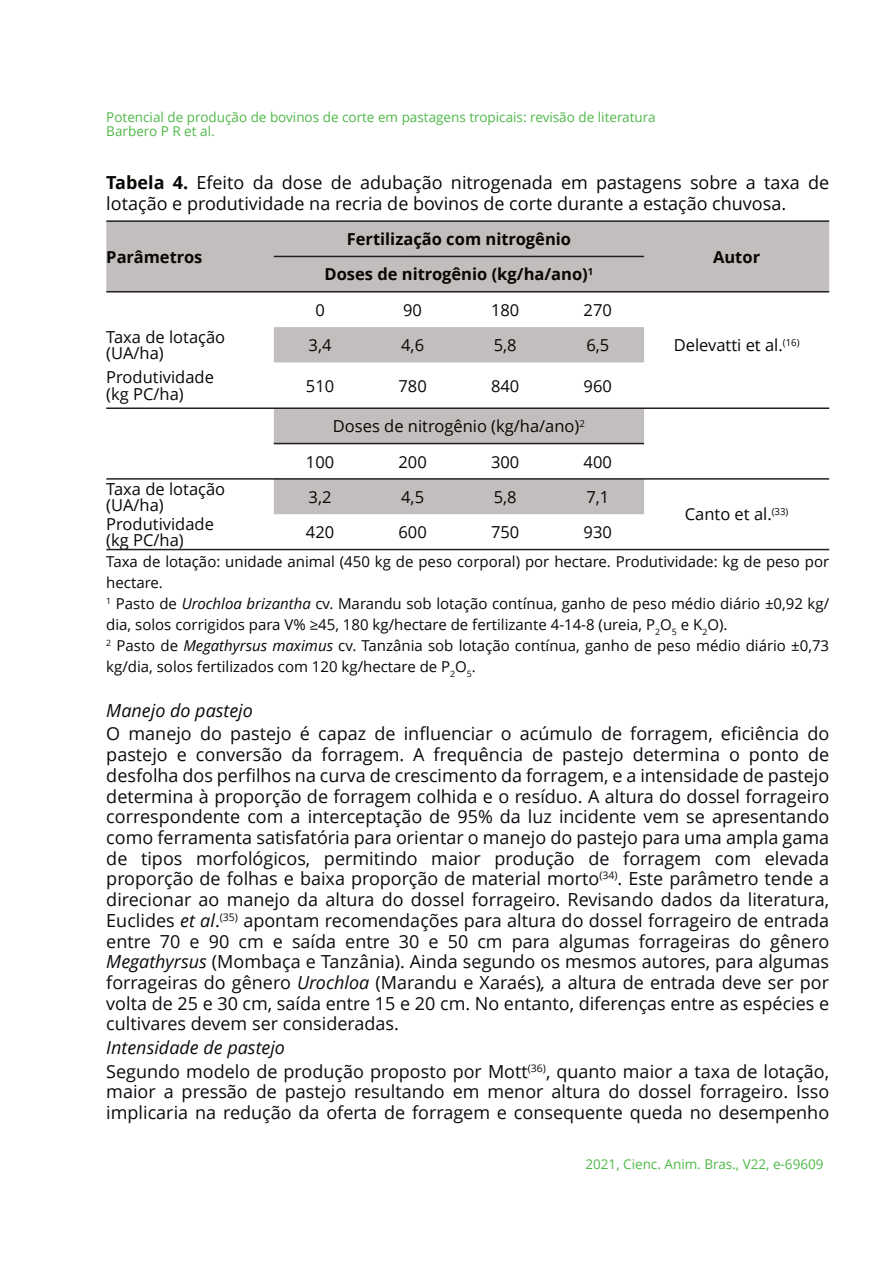
<style>
.page{position:relative;width:893px;height:1263px;background:#fff}
.page>*{position:absolute;margin:0;border:0;box-sizing:border-box;transform-origin:0 0}
.t1{font:18px/20.7px "Open Sans";color:#0c0a10}
.t2{font:18px/21px "Open Sans";color:#080704}
.t3{font:italic 18px "Open Sans";color:#0c0a10}
.t4{font:16.5px/16.5px "Open Sans";color:#080704}
.t5{font:700 16.5px/35.2px "Open Sans";color:#080704}
.t6{font:15px/21px "Open Sans";color:#080704}
.t7{font:13.5px/13.5px "Open Sans";color:#4fb848}
.t8{font:9.6px "Open Sans";color:#080704}
.s1{font-weight:700}
.s2{font-weight:400}
.s3{font-style:italic}
</style>
<div class="page">
<svg style="left:106px;top:222px;width:723px;height:292px"></svg>
<hr style="left:106px;top:220px;width:723px;height:2px;background:#231f20">
<hr style="left:274px;top:256px;width:370px;height:1px;background:#231f20">
<hr style="left:106px;top:291px;width:723px;height:2px;background:#231f20">
<hr style="left:106px;top:407px;width:723px;height:2px;background:#231f20">
<hr style="left:274px;top:443px;width:370px;height:1px;background:#231f20">
<hr style="left:106px;top:478px;width:723px;height:2px;background:#231f20">
<hr style="left:106px;top:549px;width:723px;height:1px;background:#231f20">
<p class="t7" style="left:106px;top:112px;width:551px">Potencial de produção de bovinos de corte em pastagens tropicais: revisão de literatura<br>Barbero P R et al.</p>
<p class="t2" style="left:106px;top:174px;width:724px"><span class="s1">Tabela 4.</span> Efeito da dose de adubação nitrogenada em pastagens sobre a taxa de lotação e produtividade na recria de bovinos de corte durante a estação chuvosa.</p>
<p class="t5" style="left:106px;top:241px;width:98px">Parâmetros</p>
<p class="t5" style="left:347px;top:223px;width:226px">Fertilização com nitrogênio</p>
<p class="t5" style="left:315px;top:258px;width:280px;text-indent:9px">Doses de nitrogênio (kg/ha/ano)<sup>1<br></sup><span class="s2">0</span></p>
<p class="t4" style="left:403px;top:303px;width:20px">90</p>
<p class="t4" style="left:491px;top:303px;width:30px">180</p>
<p class="t4" style="left:584px;top:303px;width:30px">270</p>
<p class="t5" style="left:713px;top:241px;width:49px">Autor</p>
<p class="t4" style="left:106px;top:330px;width:120px">Taxa de lotação</p>
<p class="t8" style="left:783px;top:338px;width:18px">(16)</p>
<p class="t4" style="left:106px;top:347px;width:59px">(UA/ha)</p>
<p class="t4" style="left:674px;top:338px;width:111px">Delevatti et al.</p>
<p class="t4" style="left:309px;top:338px;width:24px">3,4</p>
<p class="t4" style="left:401px;top:338px;width:24px">4,6</p>
<p class="t4" style="left:494px;top:338px;width:24px">5,8</p>
<p class="t4" style="left:586px;top:338px;width:24px">6,5</p>
<p class="t4" style="left:106px;top:371px;width:109px">Produtividade (kg PC/ha)</p>
<p class="t4" style="left:306px;top:379px;width:30px">510</p>
<p class="t4" style="left:398px;top:379px;width:30px">780</p>
<p class="t4" style="left:491px;top:379px;width:30px">840</p>
<p class="t4" style="left:584px;top:379px;width:30px">960</p>
<p class="t4" style="left:306px;top:410px;width:280px;line-height:35.2px;text-indent:27px">Doses de nitrogênio (kg/ha/ano)<sup>2<br></sup>100</p>
<p class="t4" style="left:398px;top:455px;width:30px">200</p>
<p class="t4" style="left:491px;top:455px;width:30px">300</p>
<p class="t4" style="left:584px;top:455px;width:30px">400</p>
<p class="t4" style="left:106px;top:482px;width:120px">Taxa de lotação (UA/ha)</p>
<p class="t4" style="left:309px;top:490px;width:24px">3,2</p>
<p class="t4" style="left:401px;top:490px;width:24px">4,5</p>
<p class="t4" style="left:494px;top:490px;width:24px">5,8</p>
<p class="t4" style="left:586px;top:490px;width:24px">7,1</p>
<p class="t4" style="left:106px;top:517px;width:109px">Produtividade (kg PC/ha)</p>
<p class="t4" style="left:306px;top:526px;width:30px">420</p>
<p class="t4" style="left:398px;top:526px;width:30px">600</p>
<p class="t4" style="left:491px;top:526px;width:30px">750</p>
<p class="t4" style="left:584px;top:526px;width:30px">930</p>
<p class="t4" style="left:685px;top:508px;width:105px">Canto et al.<sup>(33)</sup></p>
<p class="t6" style="left:106px;top:553px;width:724px">Taxa de lotação: unidade animal (450 kg de peso corporal) por hectare. Produtividade: kg de peso por hectare.<br><sup>1</sup> Pasto de <span class="s3">Urochloa brizantha</span> cv. Marandu sob lotação contínua, ganho de peso médio diário ±0,92 kg/ dia, solos corrigidos para V% ≥45, 180 kg/hectare de fertilizante 4-14-8 (ureia, P<sub>2</sub>O<sub>5</sub> e K<sub>2</sub>O).<br><sup>2</sup> Pasto de <span class="s3">Megathyrsus maximus</span> cv. Tanzânia sob lotação contínua, ganho de peso médio diário ±0,73 kg/dia, solos fertilizados com 120 kg/hectare de P<sub>2</sub>O<sub>5</sub>.</p>
<p class="t3" style="left:106px;top:703px;width:148px">Manejo do pastejo</p>
<p class="t1" style="left:106px;top:725px;width:724px;text-align:justify">O manejo do pastejo é capaz de influenciar o acúmulo de forragem, eficiência do pastejo e conversão da forragem. A frequência de pastejo determina o ponto de desfolha dos perfilhos na curva de crescimento da forragem, e a intensidade de pastejo determina à proporção de forragem colhida e o resíduo. A altura do dossel forrageiro correspondente com a interceptação de 95% da luz incidente vem se apresentando como ferramenta satisfatória para orientar o manejo do pastejo para uma ampla gama de tipos morfológicos, permitindo maior produção de forragem com elevada proporção de folhas e baixa proporção de material morto<sup>(34)</sup>. Este parâmetro tende a direcionar ao manejo da altura do dossel forrageiro. Revisando dados da literatura, Euclides <span class="s3">et al</span>.<sup>(35)</sup> apontam recomendações para altura do dossel forrageiro de entrada entre 70 e 90 cm e saída entre 30 e 50 cm para algumas forrageiras do gênero <span class="s3">Megathyrsus</span> (Mombaça e Tanzânia). Ainda segundo os mesmos autores, para algumas forrageiras do gênero <span class="s3">Urochloa</span> (Marandu e Xaraés)<span class="s3">,</span> a altura de entrada deve ser por volta de 25 e 30 cm, saída entre 15 e 20 cm. No entanto, diferenças entre as espécies e cultivares devem ser consideradas.</p>
<p class="t1" style="left:106px;top:1037px;width:724px;line-height:23.7px"><span class="s3">Intensidade de pastejo<br></span>Segundo modelo de produção proposto por Mott<sup>(36)</sup>, quanto maior a taxa de lotação,</p>
<p class="t1" style="left:106px;top:1083px;width:724px">maior a pressão de pastejo resultando em menor altura do dossel forrageiro. Isso implicaria na redução da oferta de forragem e consequente queda no desempenho</p>
<p class="t7" style="left:585px;top:1159px;width:240px">2021, Cienc. Anim. Bras., V22, e-69609</p>
</div>
